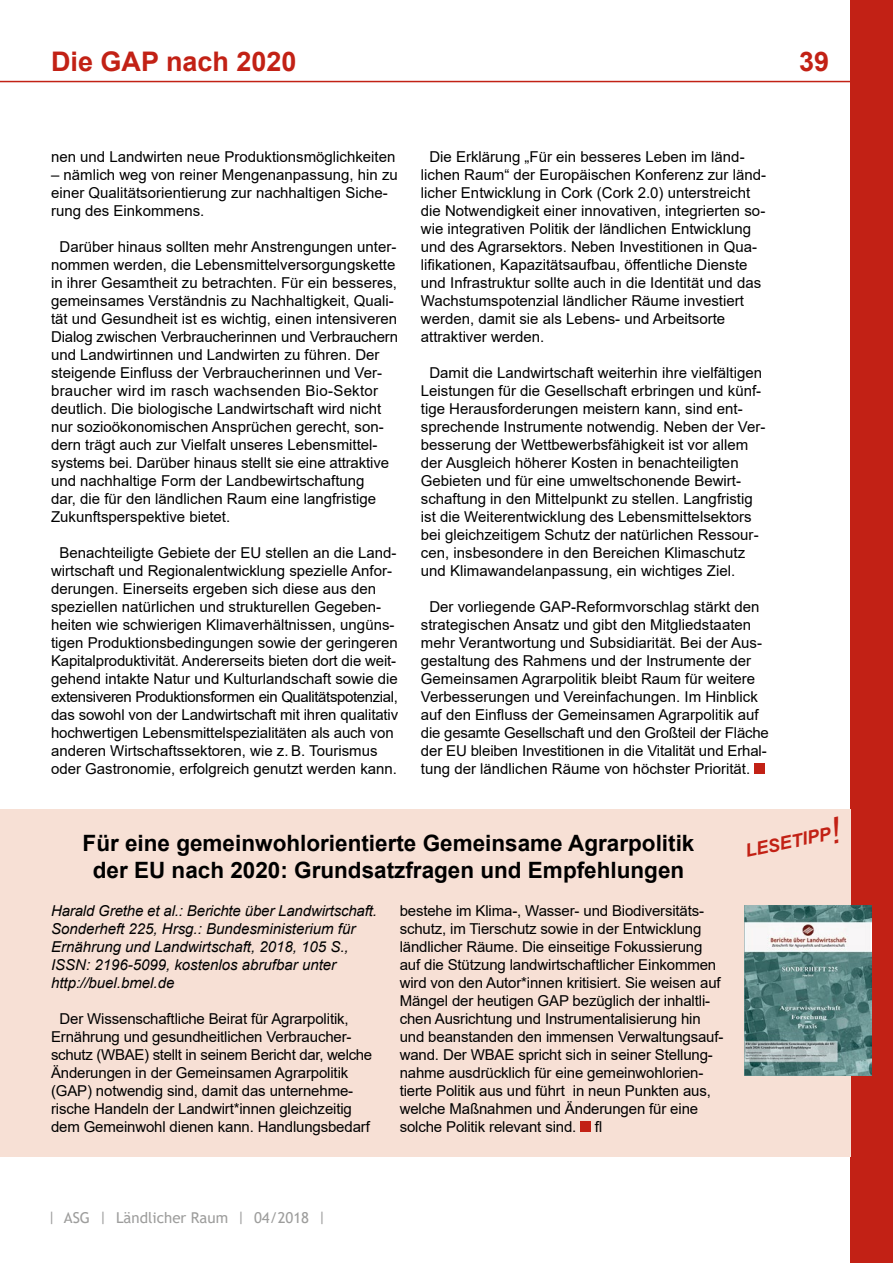
<style>
.page{position:relative;width:893px;height:1263px;background:#fff}
.page>*{position:absolute;margin:0;border:0;box-sizing:border-box;transform-origin:0 0}
.t1{font:700 27px "Arial";color:#c22115}
.t2{font:700 22.5px/27px "Arial";color:#000;text-align:center}
.t3{font:italic 700 18px "Arial";color:#c22115}
.t4{font:15px/18px "Arial";color:#000}
.t5{font:italic 15px/18px "Arial";color:#000}
.t6{font:15px "Trebuchet MS";color:#9d9d9c}
.s1{font-weight:400;font-size:36px}
</style>
<div class="page">
<div style="left:850px;top:0;width:43px;height:1263px;background:#c22115"></div>
<hr style="left:0;top:81px;width:893px;height:1px;background:#c22115">
<div style="left:754px;top:763px;width:11px;height:11px;background:#c22115"></div>
<div style="left:0;top:809px;width:850px;height:348px;background:#f7e0d5"></div>
<div style="left:580px;top:1121px;width:11px;height:11px;background:#c22115"></div>
<img style="left:744px;top:905px;width:128px;height:170px">
<h1 class="t1" style="left:51px;top:42px;width:247px">Die GAP nach 2020</h1>
<h1 class="t1" style="left:799px;top:42px;width:32px">39</h1>
<p class="t4" style="left:51px;top:148px;width:346px">nen und Landwirten neue Produktionsmöglichkeiten</p>
<p class="t4" style="left:51px;top:166px;width:348px">– nämlich weg von reiner Mengenanpassung, hin zu einer Qualitätsorientierung zur nachhaltigen Siche&shy;rung des Einkommens.</p>
<p class="t4" style="left:51px;top:238px;width:349px;text-indent:9px">Darüber hinaus sollten mehr Anstrengungen unter&shy;nommen werden, die Lebensmittelversorgungskette in ihrer Gesamtheit zu betrachten. Für ein besseres, gemeinsames Verständnis zu Nachhaltigkeit, Quali&shy;tät und Gesundheit ist es wichtig, einen intensiveren Dialog zwischen Verbraucherinnen und Verbrauchern und Landwirtinnen und Landwirten zu führen. Der steigende Einfluss der Verbraucherinnen und Ver&shy;braucher wird im rasch wachsenden Bio-Sektor deutlich. Die biologische Landwirtschaft wird nicht nur sozioökonomischen Ansprüchen gerecht, son&shy;dern trägt auch zur Vielfalt unseres Lebensmittel&shy;systems bei. Darüber hinaus stellt sie eine attraktive und nachhaltige Form der Landbewirtschaftung<br>dar, die für den ländlichen Raum eine langfristige Zukunftsperspektive bietet.</p>
<p class="t4" style="left:51px;top:544px;width:349px;text-indent:9px">Benachteiligte Gebiete der EU stellen an die Land&shy;wirtschaft und Regionalentwicklung spezielle Anfor&shy;derungen. Einerseits ergeben sich diese aus den speziellen natürlichen und strukturellen Gegeben&shy;heiten wie schwierigen Klimaverhältnissen, ungüns&shy;tigen Produktionsbedingungen sowie der geringeren Kapitalproduktivität. Andererseits bieten dort die weit&shy;gehend intakte Natur und Kulturlandschaft sowie die extensiveren Produktionsformen ein Qualitätspotenzial, das sowohl von der Landwirtschaft mit ihren qualitativ hochwertigen Lebensmittelspezialitäten als auch von anderen Wirtschaftssektoren, wie z. B. Tourismus oder Gastronomie, erfolgreich genutzt werden kann.</p>
<p class="t4" style="left:421px;top:148px;width:347px;text-indent:9px">Die Erklärung „Für ein besseres Leben im länd&shy;lichen Raum“ der Europäischen Konferenz zur länd&shy;licher Entwicklung in Cork (Cork 2.0) unterstreicht die Notwendigkeit einer innovativen, integrierten so&shy;wie integrativen Politik der ländlichen Entwicklung und des Agrarsektors. Neben Investitionen in Qua&shy;lifikationen, Kapazitätsaufbau, öffentliche Dienste und Infrastruktur sollte auch in die Identität und das Wachstumspotenzial ländlicher Räume investiert werden, damit sie als Lebens- und Arbeitsorte attraktiver werden.</p>
<p class="t4" style="left:421px;top:364px;width:346px;text-indent:9px">Damit die Landwirtschaft weiterhin ihre vielfältigen Leistungen für die Gesellschaft erbringen und künf&shy;tige Herausforderungen meistern kann, sind ent&shy;sprechende Instrumente notwendig. Neben der Ver&shy;besserung der Wettbewerbsfähigkeit ist vor allem der Ausgleich höherer Kosten in benachteiligten Gebieten und für eine umweltschonende Bewirt&shy;schaftung in den Mittelpunkt zu stellen. Langfristig ist die Weiterentwicklung des Lebensmittelsektors bei gleichzeitigem Schutz der natürlichen Ressour&shy;cen, insbesondere in den Bereichen Klimaschutz und Klimawandelanpassung, ein wichtiges Ziel.</p>
<p class="t4" style="left:421px;top:598px;width:349px;text-indent:9px">Der vorliegende GAP-Reformvorschlag stärkt den strategischen Ansatz und gibt den Mitgliedstaaten mehr Verantwortung und Subsidiarität. Bei der Aus&shy;gestaltung des Rahmens und der Instrumente der Gemeinsamen Agrarpolitik bleibt Raum für weitere Verbesserungen und Vereinfachungen. Im Hinblick auf den Einfluss der Gemeinsamen Agrarpolitik auf die gesamte Gesellschaft und den Großteil der Fläche der EU bleiben Investitionen in die Vitalität und Erhal&shy;tung der ländlichen Räume von höchster Priorität.</p>
<p class="t3" style="left:743px;top:839px;width:99px;rotate:-12deg">LESETIPP<span class="s1">!</span></p>
<h2 class="t2" style="left:83px;top:830px;width:613px">Für eine gemeinwohlorientierte Gemeinsame Agrarpolitik der EU nach 2020: Grundsatzfragen und Empfehlungen</h2>
<p class="t5" style="left:51px;top:902px;width:327px">Harald Grethe et al.: Berichte über Landwirtschaft.<br>Sonderheft 225, Hrsg.: Bundesministerium für Ernährung und Landwirtschaft, 2018, 105 S., ISSN: 2196-5099, kostenlos abrufbar unter http://buel.bmel.de</p>
<p class="t4" style="left:51px;top:1009px;width:323px;text-indent:9px">Der Wissenschaftliche Beirat für Agrarpolitik, Ernährung und gesundheitlichen Verbraucher&shy;schutz (WBAE) stellt in seinem Bericht dar, welche Änderungen in der Gemeinsamen Agrarpolitik (GAP) notwendig sind, damit das unternehme&shy;rische Handeln der Landwirt*innen gleichzeitig dem Gemeinwohl dienen kann. Handlungsbedarf</p>
<p class="t4" style="left:400px;top:901px;width:325px">bestehe im Klima-, Wasser- und Biodiversitäts&shy;schutz, im Tierschutz sowie in der Entwicklung ländlicher Räume. Die einseitige Fokussierung auf die Stützung landwirtschaftlicher Einkommen wird von den Autor*innen kritisiert. Sie weisen auf Mängel der heutigen GAP bezüglich der inhaltli&shy;chen Ausrichtung und Instrumentalisierung hin und beanstanden den immensen Verwaltungsauf&shy;wand. Der WBAE spricht sich in seiner Stellung&shy;nahme ausdrücklich für eine gemeinwohlorien&shy;tierte Politik aus und führt in neun Punkten aus, welche Maßnahmen und Änderungen für eine solche Politik relevant sind. fl</p>
<p class="t6" style="left:48px;top:1208px;width:280px">| ASG | Ländlicher Raum | 04/2018 |</p>
</div>
